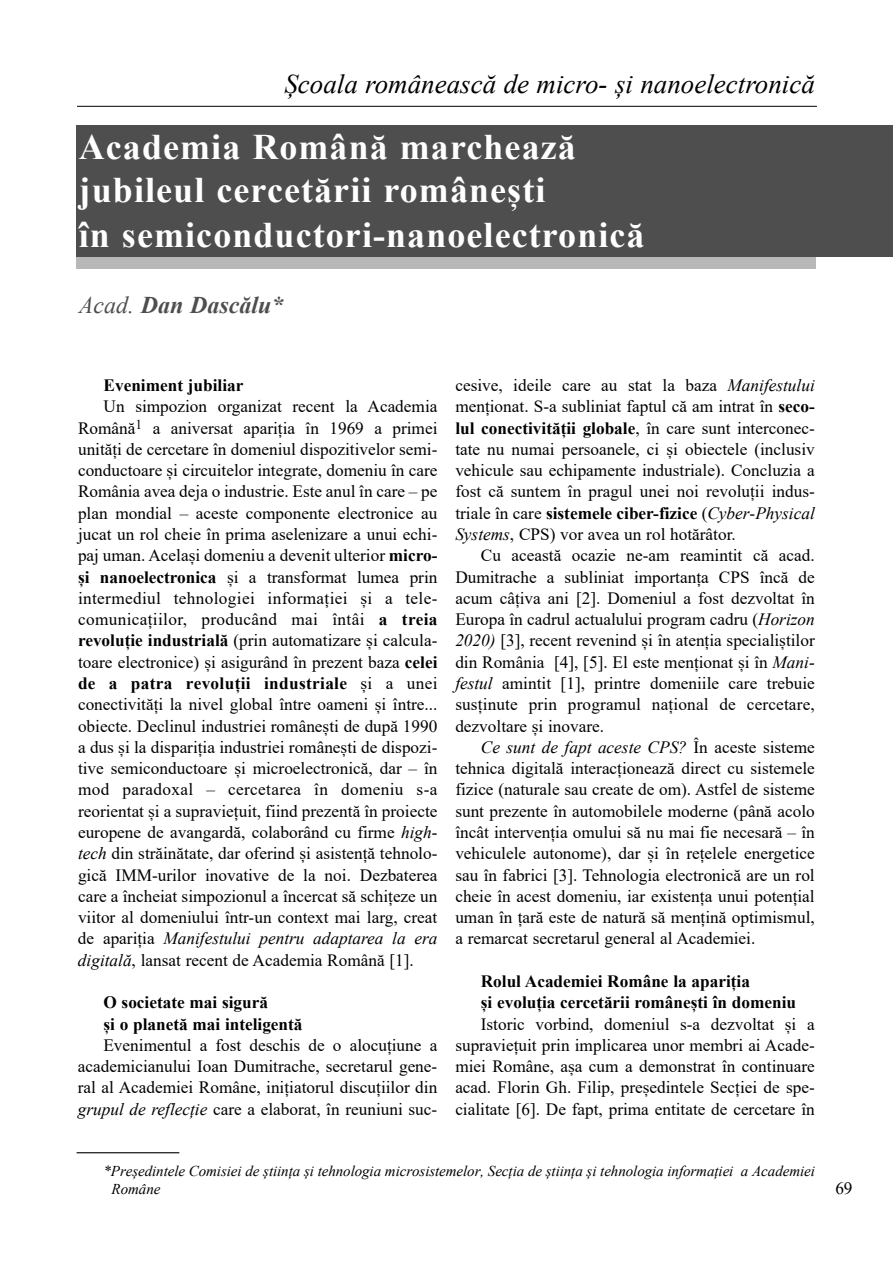
<style>
.page{position:relative;width:893px;height:1263px;background:#fff}
.page>*{position:absolute;margin:0;border:0;box-sizing:border-box;transform-origin:0 0}
.t1{font:700 36px/44.2px "Times New Roman";letter-spacing:.03em;color:#fff}
.t2{font:italic 27px "Times New Roman";color:#000}
.t3{font:italic 700 24px "Times New Roman";color:#4e4e4e}
.t4{font:17.25px/21.3px "Times New Roman";color:#000;text-align:justify}
.t5{font:700 17.25px/21.3px "Times New Roman";color:#000}
.t6{font:italic 15px/18px "Times New Roman";letter-spacing:-.005em;color:#000}
.s1{font-weight:400}
.s2{font-weight:700}
.s3{font-style:italic}
</style>
<div class="page">
<div style="left:77px;top:256px;width:739px;height:13px;background:#b8b8b8"></div>
<div style="left:76px;top:126px;width:817px;height:131px;background:#4e4e4e"></div>
<hr style="left:77px;top:1152px;width:102px;height:1px;background:#000">
<hr style="left:77px;top:106px;width:740px;height:1px;background:#000">
<h2 class="t2" style="left:284px;top:68px;width:532px">Școala românească de micro- și nanoelectronică</h2>
<h1 class="t1" style="left:79px;top:125px;width:567px">Academia Română marchează jubileul cercetării românești<br>în semiconductori-nanoelectronică</h1>
<h3 class="t3" style="left:79px;top:291px;width:206px"><span class="s1">Acad.</span> Dan Dascălu*</h3>
<p class="t5" style="left:104px;top:375px;width:141px">Eveniment jubiliar</p>
<p class="t4" style="left:78px;top:396px;width:361px;text-indent:26px">Un simpozion organizat recent la Academia Română<sup>1</sup> a aniversat apariția în 1969 a primei unități de cercetare în domeniul dispozitivelor semi&shy;conductoare și circuitelor integrate, domeniu în care România avea deja o industrie. Este anul în care – pe plan mondial – aceste componente electronice au jucat un rol cheie în prima aselenizare a unui echi&shy;paj uman. Același domeniu a devenit ulterior <span class="s2">micro&shy;și nanoelectronica</span> și a transformat lumea prin intermediul tehnologiei informației și a tele&shy;comunicațiilor, producând mai întâi <span class="s2">a treia revoluție industrială</span> (prin automatizare și calcula&shy;toare electronice) și asigurând în prezent baza <span class="s2">celei de a patra revoluții industriale</span> și a unei conectivități la nivel global între oameni și între... obiecte. Declinul industriei românești de după 1990 a dus și la dispariția industriei românești de dispozi&shy;tive semiconductoare și microelectronică, dar – în mod paradoxal – cercetarea în domeniu s-a reorientat și a supraviețuit, fiind prezentă în proiecte europene de avangardă, colaborând cu firme <span class="s3">high&shy;tech</span> din străinătate, dar oferind și asistență tehnolo&shy;gică IMM-urilor inovative de la noi. Dezbaterea care a încheiat simpozionul a încercat să schițeze un viitor al domeniului într-un context mai larg, creat de apariția <span class="s3">Manifestului pentru adaptarea la era digitală</span>, lansat recent de Academia Română [1].</p>
<p class="t5" style="left:103px;top:992px;width:201px">o societate mai sigură<br>și o planetă mai inteligentă</p>
<p class="t4" style="left:78px;top:1034px;width:361px;text-indent:26px">Evenimentul a fost deschis de o alocuțiune a academicianului Ioan Dumitrache, secretarul gene&shy;ral al Academiei Române, inițiatorul discuțiilor din <span class="s3">grupul de reflecție</span> care a elaborat, în reuniuni suc-</p>
<p class="t4" style="left:455px;top:375px;width:361px">cesive, ideile care au stat la baza <span class="s3">Manifestului </span>menționat. S-a subliniat faptul că am intrat în <span class="s2">seco&shy;lul conectivității globale</span>, în care sunt interconec&shy;tate nu numai persoanele, ci și obiectele (inclusiv vehicule sau echipamente industriale). Concluzia a fost că suntem în pragul unei noi revoluții indus&shy;triale în care <span class="s2">sistemele ciber-fizice</span> (<span class="s3">Cyber</span>-<span class="s3">Physical Systems</span>, CPS) vor avea un rol hotărâtor.</p>
<p class="t4" style="left:455px;top:545px;width:361px;text-indent:26px">Cu această ocazie ne-am reamintit că acad.<br>Dumitrache a subliniat importanța CPS încă de acum câțiva ani [2]. Domeniul a fost dezvoltat în Europa în cadrul actualului program cadru (<span class="s3">Horizon 2020)</span> [3], recent revenind și în atenția specialiștilor din România [4], [5]. El este menționat și în <span class="s3">Mani&shy;festul</span> amintit [1], printre domeniile care trebuie susținute prin programul național de cercetare, dezvoltare și inovare.</p>
<p class="t4" style="left:455px;top:736px;width:361px;text-indent:26px"><span class="s3">Ce sunt de fapt aceste CPS?</span> În aceste sisteme tehnica digitală interacționează direct cu sistemele fizice (naturale sau create de om). Astfel de sisteme sunt prezente în automobilele moderne (până acolo încât intervenția omului să nu mai fie necesară – în vehiculele autonome), dar și în rețelele energetice sau în fabrici [3]. Tehnologia electronică are un rol cheie în acest domeniu, iar existența unui potențial uman în țară este de natură să mențină optimismul, a remarcat secretarul general al Academiei.</p>
<p class="t5" style="left:481px;top:970px;width:317px">Rolul Academiei Române la apariția<br>și evoluția cercetării românești în domeniu</p>
<p class="t4" style="left:455px;top:1013px;width:361px;text-indent:26px">Istoric vorbind, domeniul s-a dezvoltat și a supraviețuit prin implicarea unor membri ai Acade&shy;miei Române, așa cum a demonstrat în continuare acad. Florin Gh. Filip, președintele Secției de spe&shy;cialitate [6]. De fapt, prima entitate de cercetare în</p>
<p class="t6" style="left:112px;top:1162px;width:705px;text-indent:-8px">*Președintele Comisiei de știința și tehnologia microsistemelor, Secția de știința și tehnologia informației a Academiei<br>Române</p>
<p class="t4" style="left:835px;top:1177px;width:19px">69</p>
</div>
